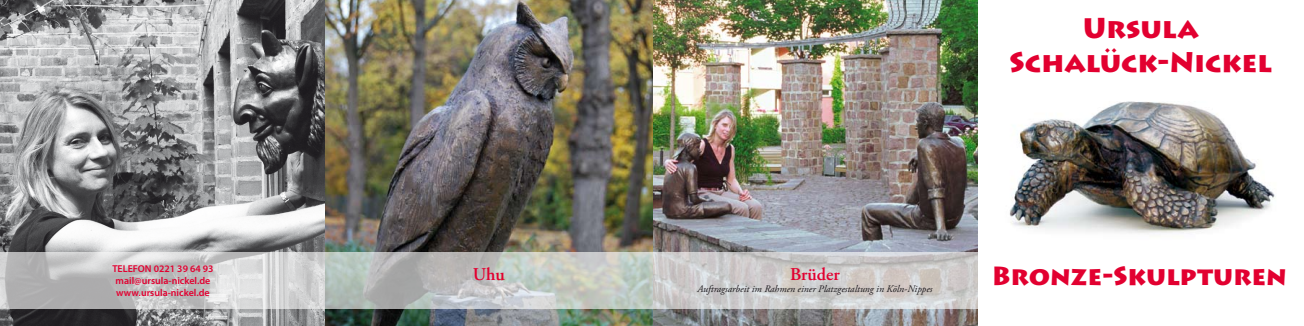
<style>
.page{position:relative;width:1304px;height:326px;background:#fff}
.page>*{position:absolute;margin:0;border:0;box-sizing:border-box;transform-origin:0 0}
.t1{font:900 28px/33.6px "Lithos Pro";letter-spacing:-.01em;color:#e20030;text-align:center}
.t2{font:900 26px "Lithos Pro";letter-spacing:-.005em;color:#e20030}
.t3{font:600 18px "Adobe Garamond Pro";color:#e20030}
.t4{font:600 10px/12px "Myriad Pro";color:#e20030;text-align:center}
.t5{font:italic 10px "Adobe Garamond Pro";color:#1a171b}
</style>
<div class="page">
<img style="left:1009px;top:101px;width:266px;height:132px">
<img style="left:0;top:0;width:978px;height:326px">
<svg style="left:0;top:252px;width:978px;height:56px;background:#c6c7c6"></svg>
<h1 class="t1" style="left:1009px;top:12px;width:264px">Ursula<br>Schalück-Nickel</h1>
<p class="t4" style="left:112px;top:262px;width:103px">TELEFON 0221 39 64 93 mail@ursula-nickel.de www.ursula-nickel.de</p>
<h3 class="t3" style="left:473px;top:263px;width:34px">Uhu</h3>
<h2 class="t2" style="left:992px;top:260px;width:297px">Bronze-Skulpturen</h2>
<h3 class="t3" style="left:790px;top:263px;width:51px">Brüder</h3>
<p class="t5" style="left:698px;top:282px;width:236px">Auftragsarbeit im Rahmen einer Platzgestaltung in Köln-Nippes</p>
</div>
